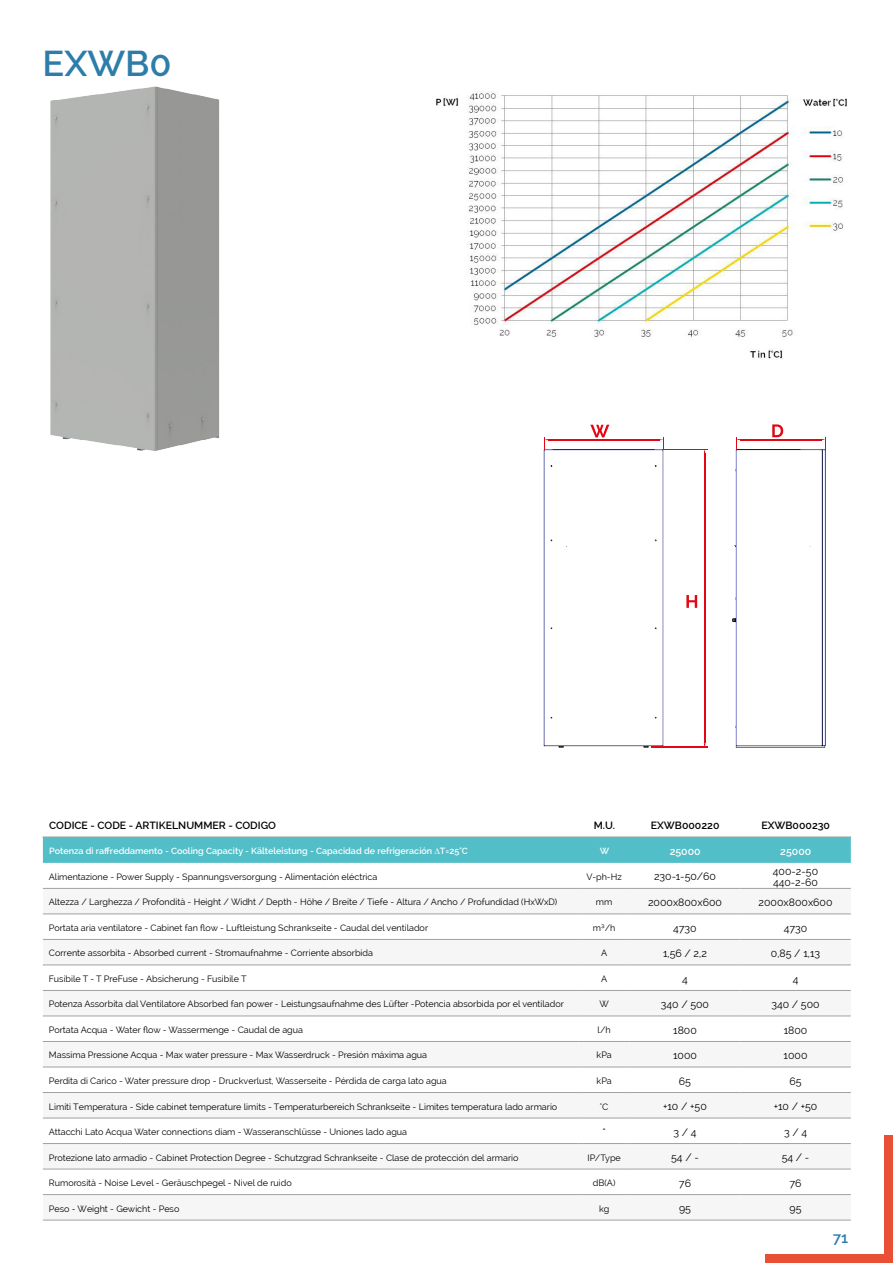
<style>
.page{position:relative;width:893px;height:1263px;background:#fff}
.page>*{position:absolute;margin:0;border:0;box-sizing:border-box;transform-origin:0 0}
.t1{font:600 36px "Raleway";color:#2d7dab}
.t2{font:600 15px "Raleway";color:#2d7dab}
.t3{font:10.5px/10.5px "Raleway";color:#000}
.t4{font:600 10.5px "Raleway";color:#000}
.t5{font:600 10.5px "Raleway";color:#fff}
.t6{font:9px "Raleway";color:#000}
.t7{font:600 9px "Raleway";color:#fff}
</style>
<div class="page">
<img style="left:543px;top:424px;width:283px;height:324px">
<img style="left:549px;top:439px;width:110px;height:1px">
<svg style="left:544px;top:437px;width:1px;height:12px"></svg>
<svg style="left:663px;top:437px;width:1px;height:12px"></svg>
<img style="left:664px;top:449px;width:43px;height:1px">
<img style="left:705px;top:454px;width:1px;height:289px">
<img style="left:652px;top:747px;width:55px;height:1px">
<svg style="left:736px;top:437px;width:1px;height:12px"></svg>
<svg style="left:825px;top:437px;width:1px;height:12px"></svg>
<img style="left:741px;top:439px;width:81px;height:1px">
<img style="left:50px;top:86px;width:170px;height:365px">
<img style="left:436px;top:93px;width:411px;height:266px">
<div style="left:884px;top:1135px;width:9px;height:128px;background:#e94f35"></div>
<div style="left:765px;top:1254px;width:128px;height:9px;background:#e94f35"></div>
<svg style="left:43px;top:914px;width:808px;height:306px;fill:#f6f6f6"></svg>
<hr style="left:43px;top:888px;width:536px;height:1px;background:#a1a1a1">
<hr style="left:579px;top:888px;width:51px;height:1px;background:#a1a1a1">
<hr style="left:43px;top:913px;width:536px;height:1px;background:#a1a1a1">
<hr style="left:579px;top:913px;width:51px;height:1px;background:#a1a1a1">
<hr style="left:43px;top:939px;width:536px;height:1px;background:#a1a1a1">
<hr style="left:579px;top:939px;width:51px;height:1px;background:#a1a1a1">
<hr style="left:43px;top:964px;width:536px;height:1px;background:#a1a1a1">
<hr style="left:579px;top:964px;width:51px;height:1px;background:#a1a1a1">
<hr style="left:43px;top:990px;width:536px;height:1px;background:#a1a1a1">
<hr style="left:579px;top:990px;width:51px;height:1px;background:#a1a1a1">
<hr style="left:43px;top:1015px;width:536px;height:1px;background:#a1a1a1">
<hr style="left:579px;top:1015px;width:51px;height:1px;background:#a1a1a1">
<hr style="left:43px;top:1041px;width:536px;height:1px;background:#a1a1a1">
<hr style="left:579px;top:1041px;width:51px;height:1px;background:#a1a1a1">
<hr style="left:43px;top:1066px;width:536px;height:1px;background:#a1a1a1">
<hr style="left:579px;top:1066px;width:51px;height:1px;background:#a1a1a1">
<hr style="left:43px;top:1092px;width:536px;height:1px;background:#a1a1a1">
<hr style="left:579px;top:1092px;width:51px;height:1px;background:#a1a1a1">
<hr style="left:43px;top:1118px;width:536px;height:1px;background:#a1a1a1">
<hr style="left:579px;top:1118px;width:51px;height:1px;background:#a1a1a1">
<hr style="left:43px;top:1143px;width:536px;height:1px;background:#a1a1a1">
<hr style="left:579px;top:1143px;width:51px;height:1px;background:#a1a1a1">
<hr style="left:43px;top:1169px;width:536px;height:1px;background:#a1a1a1">
<hr style="left:579px;top:1169px;width:51px;height:1px;background:#a1a1a1">
<hr style="left:630px;top:1169px;width:110px;height:1px;background:#a1a1a1">
<hr style="left:740px;top:1169px;width:111px;height:1px;background:#a1a1a1">
<hr style="left:43px;top:1194px;width:536px;height:1px;background:#a1a1a1">
<hr style="left:579px;top:1194px;width:51px;height:1px;background:#a1a1a1">
<hr style="left:43px;top:1220px;width:536px;height:1px;background:#a1a1a1">
<hr style="left:579px;top:1220px;width:51px;height:1px;background:#a1a1a1">
<hr style="left:630px;top:1194px;width:110px;height:1px;background:#a1a1a1">
<hr style="left:740px;top:1194px;width:111px;height:1px;background:#a1a1a1">
<hr style="left:630px;top:1220px;width:110px;height:1px;background:#a1a1a1">
<hr style="left:740px;top:1220px;width:111px;height:1px;background:#a1a1a1">
<svg style="left:43px;top:836px;width:808px;height:27px;background:#57bec8"></svg>
<hr style="left:43px;top:837px;width:536px;height:1px;background:#a1a1a1">
<hr style="left:579px;top:837px;width:51px;height:1px;background:#a1a1a1">
<hr style="left:630px;top:837px;width:110px;height:1px;background:#a1a1a1">
<hr style="left:740px;top:837px;width:111px;height:1px;background:#a1a1a1">
<hr style="left:630px;top:888px;width:110px;height:1px;background:#a1a1a1">
<hr style="left:740px;top:888px;width:111px;height:1px;background:#a1a1a1">
<hr style="left:630px;top:913px;width:110px;height:1px;background:#a1a1a1">
<hr style="left:740px;top:913px;width:111px;height:1px;background:#a1a1a1">
<hr style="left:630px;top:939px;width:110px;height:1px;background:#a1a1a1">
<hr style="left:740px;top:939px;width:111px;height:1px;background:#a1a1a1">
<hr style="left:630px;top:964px;width:110px;height:1px;background:#a1a1a1">
<hr style="left:740px;top:964px;width:111px;height:1px;background:#a1a1a1">
<hr style="left:630px;top:990px;width:110px;height:1px;background:#a1a1a1">
<hr style="left:740px;top:990px;width:111px;height:1px;background:#a1a1a1">
<hr style="left:630px;top:1015px;width:110px;height:1px;background:#a1a1a1">
<hr style="left:740px;top:1015px;width:111px;height:1px;background:#a1a1a1">
<hr style="left:630px;top:1041px;width:110px;height:1px;background:#a1a1a1">
<hr style="left:740px;top:1041px;width:111px;height:1px;background:#a1a1a1">
<hr style="left:630px;top:1066px;width:110px;height:1px;background:#a1a1a1">
<hr style="left:740px;top:1066px;width:111px;height:1px;background:#a1a1a1">
<hr style="left:630px;top:1092px;width:110px;height:1px;background:#a1a1a1">
<hr style="left:740px;top:1092px;width:111px;height:1px;background:#a1a1a1">
<hr style="left:630px;top:1118px;width:110px;height:1px;background:#a1a1a1">
<hr style="left:740px;top:1118px;width:111px;height:1px;background:#a1a1a1">
<hr style="left:630px;top:1143px;width:110px;height:1px;background:#a1a1a1">
<hr style="left:740px;top:1143px;width:111px;height:1px;background:#a1a1a1">
<h1 class="t1" style="left:43px;top:43px;width:131px">EXWB0</h1>
<p class="t4" style="left:49px;top:819px;width:228px">CODICE - CODE - ARTIKELNUMMER - CODIGO</p>
<p class="t4" style="left:594px;top:819px;width:23px">M.U.</p>
<p class="t4" style="left:651px;top:819px;width:70px">EXWB000220</p>
<p class="t4" style="left:761px;top:819px;width:70px">EXWB000230</p>
<p class="t7" style="left:49px;top:846px;width:420px">Potenza di raffreddamento - Cooling Capacity - Kälteleistung - Capacidad de refrigeración ∆T=25°C</p>
<p class="t7" style="left:600px;top:846px;width:11px">W</p>
<p class="t5" style="left:670px;top:845px;width:33px">25000</p>
<p class="t5" style="left:780px;top:845px;width:33px">25000</p>
<p class="t6" style="left:49px;top:871px;width:330px">Alimentazione - Power Supply - Spannungsversorgung - Alimentación eléctrica</p>
<p class="t6" style="left:587px;top:871px;width:37px">V-ph-Hz</p>
<p class="t3" style="left:654px;top:871px;width:63px">230-1-50/60</p>
<p class="t3" style="left:773px;top:866px;width:47px">400-2-50<br>440-2-60</p>
<p class="t6" style="left:49px;top:897px;width:510px">Altezza / Larghezza / Profondità - Height / Widht / Depth - Höhe / Breite / Tiefe - Altura / Ancho / Profundidad (HxWxD)</p>
<p class="t6" style="left:596px;top:897px;width:18px">mm</p>
<p class="t3" style="left:648px;top:897px;width:75px">2000x800x600</p>
<p class="t3" style="left:759px;top:897px;width:75px">2000x800x600</p>
<p class="t6" style="left:49px;top:922px;width:381px">Portata aria ventilatore - Cabinet fan flow - Luftleistung Schrankseite - Caudal del ventilador</p>
<p class="t6" style="left:593px;top:922px;width:24px">m³/h</p>
<p class="t3" style="left:673px;top:923px;width:25px">4730</p>
<p class="t3" style="left:784px;top:923px;width:25px">4730</p>
<p class="t6" style="left:49px;top:948px;width:326px">Corrente assorbita - Absorbed current - Stromaufnahme - Corriente absorbida</p>
<p class="t6" style="left:601px;top:948px;width:8px">A</p>
<p class="t3" style="left:663px;top:948px;width:45px">1,56 / 2,2</p>
<p class="t3" style="left:771px;top:948px;width:51px">0,85 / 1,13</p>
<p class="t6" style="left:49px;top:973px;width:199px">Fusibile T - T PreFuse - Absicherung - Fusibile T</p>
<p class="t6" style="left:601px;top:973px;width:8px">A</p>
<p class="t3" style="left:682px;top:974px;width:7px">4</p>
<p class="t3" style="left:793px;top:974px;width:7px">4</p>
<p class="t6" style="left:49px;top:999px;width:516px">Potenza Assorbita dal Ventilatore Absorbed fan power - Leistungsaufnahme des Lüfter -Potencia absorbida por el ventilador</p>
<p class="t6" style="left:600px;top:999px;width:11px">W</p>
<p class="t3" style="left:661px;top:999px;width:50px">340 / 500</p>
<p class="t3" style="left:771px;top:999px;width:50px">340 / 500</p>
<p class="t6" style="left:49px;top:1024px;width:256px">Portata Acqua - Water flow - Wassermenge - Caudal de agua</p>
<p class="t6" style="left:598px;top:1024px;width:15px">l/h</p>
<p class="t3" style="left:673px;top:1025px;width:25px">1800</p>
<p class="t3" style="left:784px;top:1025px;width:25px">1800</p>
<p class="t6" style="left:49px;top:1050px;width:380px">Massima Pressione Acqua - Max water pressure - Max Wasserdruck - Presión máxima agua</p>
<p class="t6" style="left:597px;top:1050px;width:17px">kPa</p>
<p class="t3" style="left:673px;top:1050px;width:25px">1000</p>
<p class="t3" style="left:784px;top:1050px;width:25px">1000</p>
<p class="t6" style="left:49px;top:1075px;width:399px">Perdita di Carico - Water pressure drop - Druckverlust, Wasserseite - Pérdida de carga lato agua</p>
<p class="t6" style="left:597px;top:1075px;width:17px">kPa</p>
<p class="t3" style="left:679px;top:1076px;width:14px">65</p>
<p class="t3" style="left:789px;top:1076px;width:14px">65</p>
<p class="t6" style="left:49px;top:1101px;width:510px">Limiti Temperatura - Side cabinet temperature limits - Temperaturbereich Schrankseite - Limites temperatura lado armario</p>
<p class="t6" style="left:600px;top:1101px;width:10px">°C</p>
<p class="t3" style="left:663px;top:1101px;width:45px">+10 / +50</p>
<p class="t3" style="left:774px;top:1101px;width:45px">+10 / +50</p>
<p class="t6" style="left:49px;top:1126px;width:360px">Attacchi Lato Acqua Water connections diam - Wasseranschlüsse - Uniones lado agua</p>
<p class="t6" style="left:603px;top:1126px;width:4px">“</p>
<p class="t3" style="left:673px;top:1127px;width:25px">3 / 4</p>
<p class="t3" style="left:784px;top:1127px;width:25px">3 / 4</p>
<p class="t6" style="left:49px;top:1152px;width:471px">Protezione lato armadio - Cabinet Protection Degree - Schutzgrad Schrankseite - Clase de protección del armario</p>
<p class="t6" style="left:587px;top:1152px;width:35px">IP/Type</p>
<p class="t3" style="left:671px;top:1152px;width:29px">54 / -</p>
<p class="t3" style="left:782px;top:1152px;width:29px">54 / -</p>
<p class="t6" style="left:49px;top:1178px;width:244px">Rumorosità - Noise Level - Geräuschpegel - Nivel de ruido</p>
<p class="t6" style="left:593px;top:1178px;width:24px">dB(A)</p>
<p class="t3" style="left:679px;top:1178px;width:14px">76</p>
<p class="t3" style="left:789px;top:1178px;width:14px">76</p>
<p class="t6" style="left:49px;top:1203px;width:132px">Peso - Weight - Gewicht - Peso</p>
<p class="t6" style="left:599px;top:1203px;width:12px">kg</p>
<p class="t3" style="left:679px;top:1203px;width:13px">95</p>
<p class="t3" style="left:790px;top:1203px;width:13px">95</p>
<h2 class="t2" style="left:833px;top:1229px;width:17px">71</h2>
</div>
